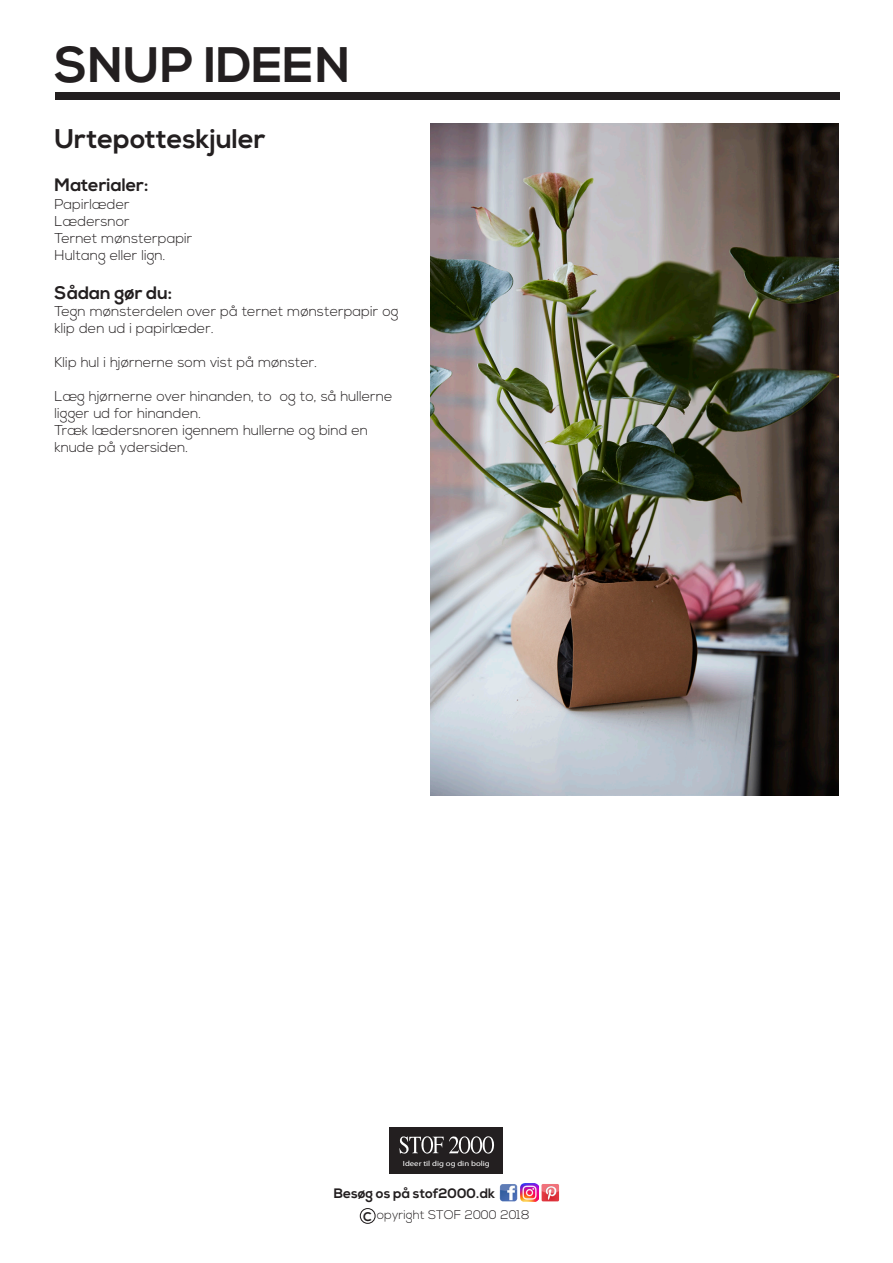
<style>
.page{position:relative;width:893px;height:1263px;background:#fff}
.page>*{position:absolute;margin:0;border:0;box-sizing:border-box;transform-origin:0 0}
.t1{font:700 49.8px "Nexa";color:#231f20}
.t2{font:700 27px "Nexa";color:#231f20}
.t3{font:700 18px "Nexa";color:#231f20}
.brødtekst{font:300 14.25px/17.1px "Nexa";color:#231f20}
.t4{font:700 13.65px "Nexa";color:#231f20}
.t5{font:300 12.6px "Nexa";color:#231f20}
.t6{font:700 12.6px "Nexa";color:#231f20}
.t7{font:7.5px "Myriad Pro";color:#fff;scale:1.16 1}
</style>
<div class="page">
<div style="left:55px;top:92px;width:785px;height:8px;background:#231f20"></div>
<div style="left:389px;top:1127px;width:114px;height:47px;background:#231f20"></div>
<svg style="left:399px;top:1136px;width:95px;height:18px"></svg>
<img style="left:500px;top:1184px;width:17px;height:17px">
<img style="left:521px;top:1184px;width:17px;height:17px">
<img style="left:542px;top:1184px;width:17px;height:17px">
<div style="left:360px;top:1208px;width:16px;height:16px;border:1px solid #231f20;border-radius:50%"></div>
<img style="left:431px;top:123px;width:408px;height:672px">
<p class="t1" style="left:55px;top:36px;width:297px">SNUP IDEEN</p>
<p class="t2" style="left:55px;top:123px;width:212px">Urtepotteskjuler</p>
<p class="t3" style="left:55px;top:175px;width:95px">Materialer:</p>
<p class="brødtekst" style="left:55px;top:196px;width:77px">Papirlæder</p>
<p class="brødtekst" style="left:55px;top:213px;width:77px">Lædersnor</p>
<p class="brødtekst" style="left:55px;top:230px;width:139px">Ternet mønsterpapir</p>
<p class="brødtekst" style="left:55px;top:247px;width:112px">Hultang eller lign.</p>
<p class="t3" style="left:55px;top:282px;width:119px">Sådan gør du:</p>
<p class="brødtekst" style="left:55px;top:303px;width:345px">Tegn mønsterdelen over på ternet mønsterpapir og</p>
<p class="brødtekst" style="left:55px;top:320px;width:161px">klip den ud i papirlæder.</p>
<p class="brødtekst" style="left:55px;top:354px;width:264px">Klip hul i hjørnerne som vist på mønster.</p>
<p class="brødtekst" style="left:55px;top:388px;width:339px">Læg hjørnerne over hinanden, to og to, så hullerne ligger ud for hinanden.</p>
<p class="brødtekst" style="left:55px;top:423px;width:315px">Træk lædersnoren igennem hullerne og bind en</p>
<p class="brødtekst" style="left:55px;top:440px;width:135px">knude på ydersiden.</p>
<p class="t7" style="left:403px;top:1158px;width:76px">Ideer til dig og din bolig</p>
<p class="t4" style="left:334px;top:1185px;width:163px">Besøg os på stof2000.dk</p>
<p class="t6" style="left:363px;top:1209px;width:10px">C</p>
<p class="t5" style="left:377px;top:1207px;width:154px">opyright STOF 2000 2018</p>
</div>
